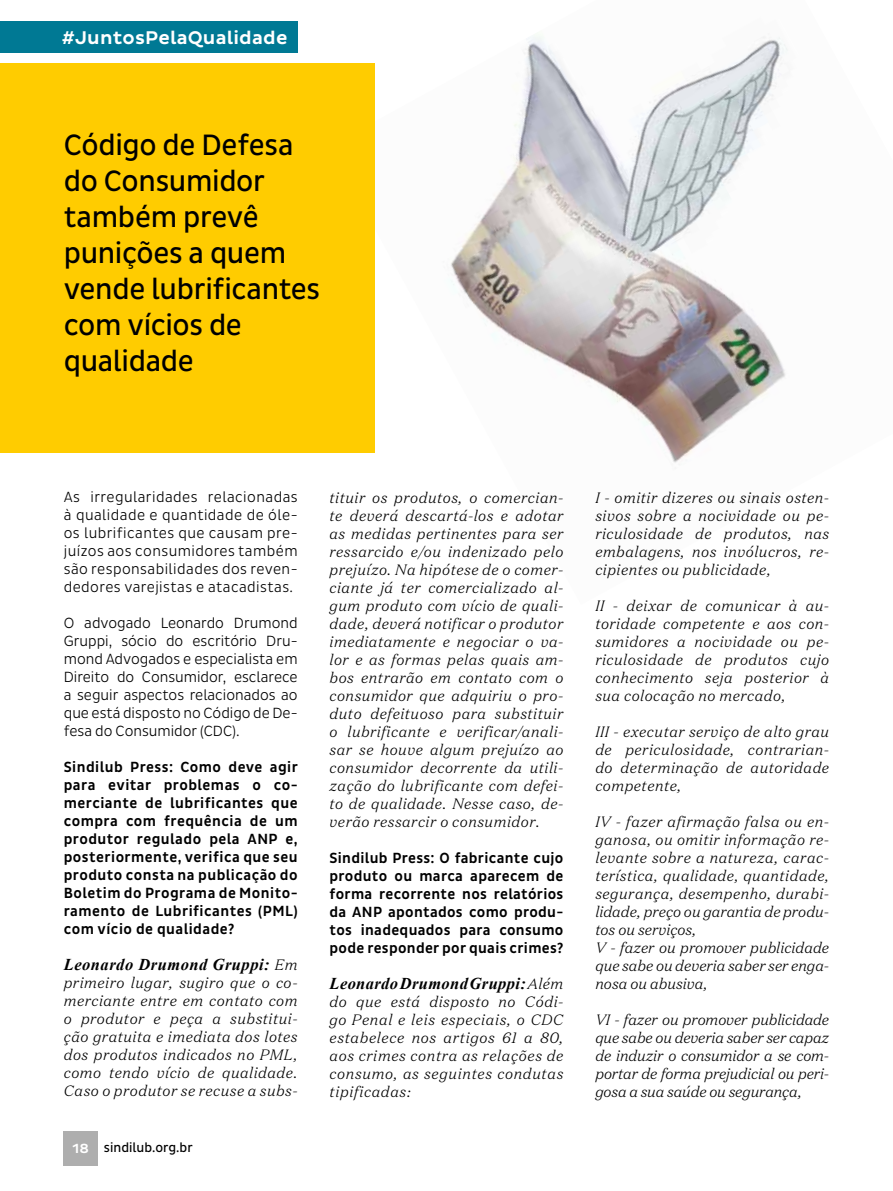
<style>
.page{position:relative;width:893px;height:1191px;background:#fff}
.page>*{position:absolute;margin:0;border:0;box-sizing:border-box;transform-origin:0 0}
.t1{font:30px/36px "Pluto Sans Cond";letter-spacing:-.01em;color:#000}
.t2{font:500 18.75px "Pluto Sans";letter-spacing:.01em;color:#fff}
.t3{font:italic 700 16.5px "Times New Roman";letter-spacing:.025em;color:#000}
.t4{font:italic 300 15px/18px "Domaine Text";letter-spacing:.03em;color:#000;text-align:justify}
.t5{font:500 15px/18px "Pluto Sans Cond";letter-spacing:.02em;color:#000;text-align:justify}
.t6{font:300 15px/18px "Pluto Sans Cond";letter-spacing:.01em;color:#000;text-align:justify}
.t7{font:13.5px "Pluto Sans Cond";color:#000}
.s1{font-family:"Domaine Text";font-weight:300;font-size:15px}
.s2{font-family:"Pluto";font-weight:500;color:#fff}
</style>
<div class="page">
<div style="left:64px;top:1131px;width:34px;height:34px;background:#aeaeae"></div>
<img style="left:330px;top:36px;width:458px;height:429px">
<div style="left:0;top:21px;width:298px;height:31px;background:#007994"></div>
<div style="left:0;top:64px;width:374px;height:389px;background:#fc0"></div>
<p class="t2" style="left:62px;top:27px;width:227px">#JuntosPelaQualidade</p>
<h1 class="t1" style="left:64px;top:127px;width:258px">Código de Defesa do Consumidor também prevê punições a quem vende lubrificantes com vícios de qualidade</h1>
<p class="t6" style="left:64px;top:488px;width:235px">As irregularidades relacionadas à qualidade e quantidade de óle&shy;os lubrificantes que causam pre&shy;juízos aos consumidores também são responsabilidades dos reven&shy;dedores varejistas e atacadistas.</p>
<p class="t6" style="left:64px;top:614px;width:235px">O advogado Leonardo Drumond Gruppi, sócio do escritório Dru&shy;mond Advogados e especialista em Direito do Consumidor, esclarece a seguir aspectos relacionados ao que está disposto no Código de De&shy;fesa do Consumidor (CDC).</p>
<p class="t5" style="left:64px;top:758px;width:236px">Sindilub Press: Como deve agir para evitar problemas o co&shy;merciante de lubrificantes que compra com frequência de um produtor regulado pela ANP e, posteriormente, verifica que seu produto consta na publicação do Boletim do Programa de Monito&shy;ramento de Lubrificantes (PML) com vício de qualidade?</p>
<p class="t3" style="left:64px;top:953px;width:235px">Leonardo Drumond Gruppi: <span class="s1">Em</span></p>
<p class="t4" style="left:64px;top:974px;width:235px">primeiro lugar, sugiro que o co&shy;merciante entre em contato com o produtor e peça a substitui&shy;ção gratuita e imediata dos lotes dos produtos indicados no PML, como tendo vício de qualidade.<br>Caso o produtor se recuse a subs-</p>
<p class="t7" style="left:73px;top:1139px;width:122px"><span class="s2">18</span> sindilub.org.br</p>
<p class="t4" style="left:330px;top:488px;width:235px">tituir os produtos, o comercian&shy;te deverá descartá-los e adotar as medidas pertinentes para ser ressarcido e/ou indenizado pelo prejuízo. Na hipótese de o comer&shy;ciante já ter comercializado al&shy;gum produto com vício de quali&shy;dade, deverá notificar o produtor imediatamente e negociar o va&shy;lor e as formas pelas quais am&shy;bos entrarão em contato com o consumidor que adquiriu o pro&shy;duto defeituoso para substituir o lubrificante e verificar/anali&shy;sar se houve algum prejuízo ao consumidor decorrente da utili&shy;zação do lubrificante com defei&shy;to de qualidade. Nesse caso, de&shy;verão ressarcir o consumidor.</p>
<p class="t5" style="left:330px;top:849px;width:235px">Sindilub Press: O fabricante cujo produto ou marca aparecem de forma recorrente nos relatórios da ANP apontados como produ&shy;tos inadequados para consumo pode responder por quais crimes?</p>
<p class="t3" style="left:330px;top:971px;width:235px">Leonardo Drumond Gruppi: <span class="s1">Além</span></p>
<p class="t4" style="left:330px;top:992px;width:235px">do que está disposto no Códi&shy;go Penal e leis especiais, o CDC estabelece nos artigos 61 a 80, aos crimes contra as relações de consumo, as seguintes condutas tipificadas:</p>
<p class="t4" style="left:595px;top:488px;width:235px">I - omitir dizeres ou sinais osten&shy;sivos sobre a nocividade ou pe&shy;riculosidade de produtos, nas embalagens, nos invólucros, re&shy;cipientes ou publicidade,</p>
<p class="t4" style="left:595px;top:596px;width:235px">II - deixar de comunicar à au&shy;toridade competente e aos con&shy;sumidores a nocividade ou pe&shy;riculosidade de produtos cujo conhecimento seja posterior à sua colocação no mercado,</p>
<p class="t4" style="left:595px;top:722px;width:235px">III - executar serviço de alto grau de periculosidade, contrarian&shy;do determinação de autoridade competente,</p>
<p class="t4" style="left:595px;top:812px;width:235px;text-align:left">IV - fazer afirmação falsa ou en&shy;ganosa, ou omitir informação re&shy;levante sobre a natureza, carac&shy;terística, qualidade, quantidade, segurança, desempenho, durabi&shy;lidade, preço ou garantia de produ&shy;tos ou serviços,<br>V - fazer ou promover publicidade que sabe ou deveria saber ser enga&shy;nosa ou abusiva,</p>
<p class="t4" style="left:595px;top:1010px;width:235px">VI - fazer ou promover publicidade que sabe ou deveria saber ser capaz de induzir o consumidor a se com&shy;portar de forma prejudicial ou peri&shy;gosa a sua saúde ou segurança,</p>
</div>
